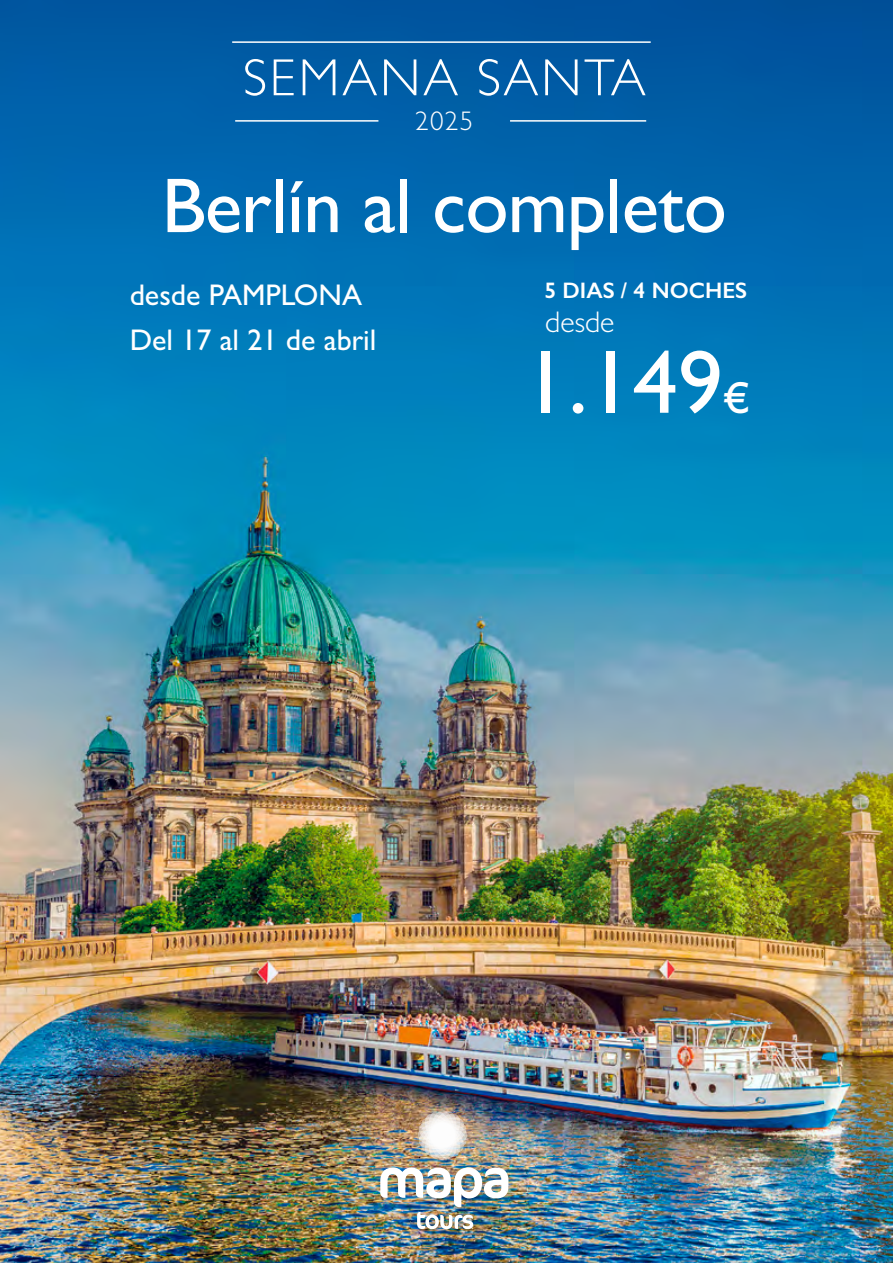
<style>
.page{position:relative;width:893px;height:1263px;background:#fff}
.page>*{position:absolute;margin:0;border:0;box-sizing:border-box;transform-origin:0 0}
.t1{font:500 90px "Gill Sans";color:#fff}
.t2{font:500 78px "Gill Sans";letter-spacing:-.01em;color:#fff}
.t3{font:300 52.5px "Gill Sans";letter-spacing:.05em;color:#fff}
.t4{font:500 30px/44.5px "Gill Sans";color:#fff}
.t5{font:300 30px "Gill Sans";color:#fff}
.t6{font:300 27px "Gill Sans";color:#fff}
.t7{font:600 22.5px "Gill Sans";color:#fff}
.s1{font-size:45px}
</style>
<div class="page">
<img style="left:0;top:0;width:893px;height:1263px">
<div style="left:378px;top:1110px;width:133px;height:125px;background:#010100;opacity:.12"></div>
<img style="left:419px;top:1111px;width:47px;height:48px">
<img style="left:380px;top:1167px;width:128px;height:62px">
<hr style="left:235px;top:120px;width:143px;height:2px;background:#fff">
<hr style="left:510px;top:120px;width:136px;height:2px;background:#fff">
<hr style="left:232px;top:41px;width:419px;height:2px;background:#fff">
<h3 class="t3" style="left:243px;top:46px;width:405px">SEMANA SANTA</h3>
<p class="t6" style="left:415px;top:104px;width:60px">2025</p>
<h2 class="t2" style="left:162px;top:159px;width:567px">Berlín al completo</h2>
<p class="t4" style="left:130px;top:272px;width:248px">desde PAMPLONA<br>Del 17 al 21 de abril</p>
<h1 class="t1" style="left:523px;top:329px;width:229px">1.149<span class="s1">€</span></h1>
<p class="t7" style="left:544px;top:277px;width:204px">5 DIAS / 4 NOCHES</p>
<p class="t5" style="left:545px;top:304px;width:71px">desde</p>
</div>
